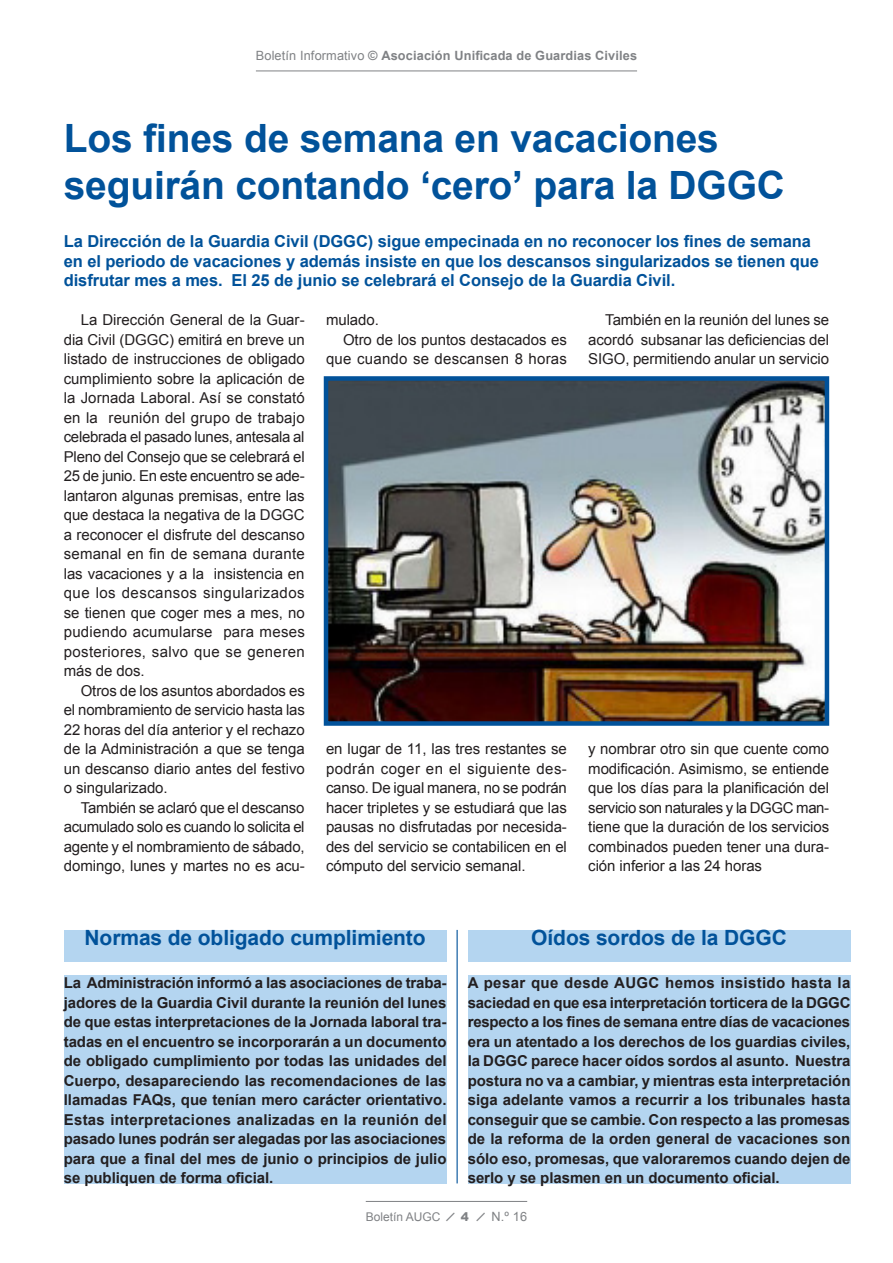
<style>
.page{position:relative;width:893px;height:1263px;background:#fff}
.page>*{position:absolute;margin:0;border:0;box-sizing:border-box;transform-origin:0 0}
.Titular_Izquierda{font:700 39px/46.8px "Arial";letter-spacing:-.005em;color:#01529a}
.Titular_Izquierda_Pe{font:700 21px "Arial";letter-spacing:-.005em;color:#01529a}
.Entradilla_Izquierda{font:700 16.5px/19.5px "Arial";letter-spacing:-.005em;color:#01529a}
.Texto{font:15px/19.5px "Arial";letter-spacing:-.005em;color:#231f20;text-align:justify}
.Texto_Primer_Párrafo{font:700 15px/19.5px "Arial";letter-spacing:-.005em;color:#231f20;text-align:justify}
.t1{font:700 12.75px "Arial";letter-spacing:.01em;color:#808285}
.t2{font:12px "Arial";color:#808285}
.s1{font-weight:400}
.s2{font-size:18px}
.s3{font-weight:900}
.s4{font-size:12.75px}
</style>
<div class="page">
<hr style="left:366px;top:1201px;width:161px;height:1px;background:#808285">
<hr style="left:256px;top:71px;width:381px;height:1px;background:#808285">
<img style="left:329px;top:381px;width:495px;height:340px">
<div style="left:324px;top:376px;width:505px;height:350px;border:4px solid #01529a"></div>
<div style="left:64px;top:930px;width:382px;height:31px;background:#b4d5f0"></div>
<div style="left:64px;top:975px;width:382px;height:208px;background:#b4d5f0"></div>
<div style="left:468px;top:930px;width:382px;height:31px;background:#b4d5f0"></div>
<div style="left:468px;top:975px;width:382px;height:208px;background:#b4d5f0"></div>
<hr style="left:457px;top:930px;width:1px;height:253px;background:#01529a">
<p class="t1" style="left:256px;top:47px;width:383px"><span class="s1">Boletín Informativo</span> © Asociación Unificada de Guardias Civiles</p>
<p class="Titular_Izquierda" style="left:64px;top:116px;width:723px">Los fines de semana en vacaciones seguirán contando ‘cero’ para la DGGC</p>
<p class="Entradilla_Izquierda" style="left:64px;top:232px;width:757px">La Dirección de la Guardia Civil (DGGC) sigue empecinada en no reconocer los fines de semana en el periodo de vacaciones y además insiste en que los descansos singularizados se tienen que disfrutar mes a mes. El 25 de junio se celebrará el Consejo de la Guardia Civil.</p>
<p class="Texto" style="left:64px;top:310px;width:243px;text-indent:17px">La Dirección General de la Guar&shy;dia Civil (DGGC) emitirá en breve un listado de instrucciones de obligado cumplimiento sobre la aplicación de la Jornada Laboral. Así se constató en la reunión del grupo de trabajo celebrada el pasado lunes, antesala al Pleno del Consejo que se celebrará el 25 de junio. En este encuentro se ade&shy;lantaron algunas premisas, entre las que destaca la negativa de la DGGC a reconocer el disfrute del descanso semanal en fin de semana durante las vacaciones y a la insistencia en que los descansos singularizados se tienen que coger mes a mes, no pudiendo acumularse para meses posteriores, salvo que se generen más de dos.</p>
<p class="Texto" style="left:64px;top:681px;width:243px;text-indent:17px">Otros de los asuntos abordados es el nombramiento de servicio hasta las 22 horas del día anterior y el rechazo de la Administración a que se tenga un descanso diario antes del festivo o singularizado.</p>
<p class="Texto" style="left:64px;top:798px;width:242px;text-indent:17px">También se aclaró que el descanso acumulado solo es cuando lo solicita el agente y el nombramiento de sábado, domingo, lunes y martes no es acu-</p>
<p class="Texto" style="left:326px;top:310px;width:54px">mulado.</p>
<p class="Texto" style="left:326px;top:330px;width:243px;text-align:right">Otro de los puntos destacados es que cuando se descansen 8 horas</p>
<p class="Texto" style="left:588px;top:310px;width:242px;text-indent:17px">También en la reunión del lunes se acordó subsanar las deficiencias del SIGO, permitiendo anular un servicio</p>
<p class="Texto" style="left:326px;top:739px;width:242px">en lugar de 11, las tres restantes se podrán coger en el siguiente des&shy;canso. De igual manera, no se podrán hacer tripletes y se estudiará que las pausas no disfrutadas por necesida&shy;des del servicio se contabilicen en el cómputo del servicio semanal.</p>
<p class="Texto" style="left:588px;top:739px;width:242px">y nombrar otro sin que cuente como modificación. Asimismo, se entiende que los días para la planificación del servicio son naturales y la DGGC man&shy;tiene que la duración de los servicios combinados pueden tener una dura&shy;ción inferior a las 24 horas</p>
<p class="Titular_Izquierda_Pe" style="left:85px;top:924px;width:343px">Normas de obligado cumplimiento</p>
<p class="Texto_Primer_Párrafo" style="left:64px;top:974px;width:384px">La Administración informó a las asociaciones de traba&shy;jadores de la Guardia Civil durante la reunión del lunes de que estas interpretaciones de la Jornada laboral tra&shy;tadas en el encuentro se incorporarán a un documento de obligado cumplimiento por todas las unidades del Cuerpo, desapareciendo las recomendaciones de las llamadas FAQs, que tenían mero carácter orientativo.<br>Estas interpretaciones analizadas en la reunión del pasado lunes podrán ser alegadas por las asociaciones para que a final del mes de junio o principios de julio se publiquen de forma oficial.</p>
<p class="Titular_Izquierda_Pe" style="left:531px;top:924px;width:257px">Oídos sordos de la DGGC</p>
<p class="Texto_Primer_Párrafo" style="left:468px;top:974px;width:384px">A pesar que desde AUGC hemos insistido hasta la saciedad en que esa interpretación torticera de la DGGC respecto a los fines de semana entre días de vacaciones era un atentado a los derechos de los guardias civiles, la DGGC parece hacer oídos sordos al asunto. Nuestra postura no va a cambiar, y mientras esta interpretación siga adelante vamos a recurrir a los tribunales hasta conseguir que se cambie. Con respecto a las promesas de la reforma de la orden general de vacaciones son sólo eso, promesas, que valoraremos cuando dejen de serlo y se plasmen en un documento oficial.</p>
<p class="t2" style="left:366px;top:1209px;width:163px">Boletín AUGC <span class="s2">̷</span> <span class="s3">4</span> <span class="s2">̷</span> <span class="s4">N.º 16</span></p>
</div>
